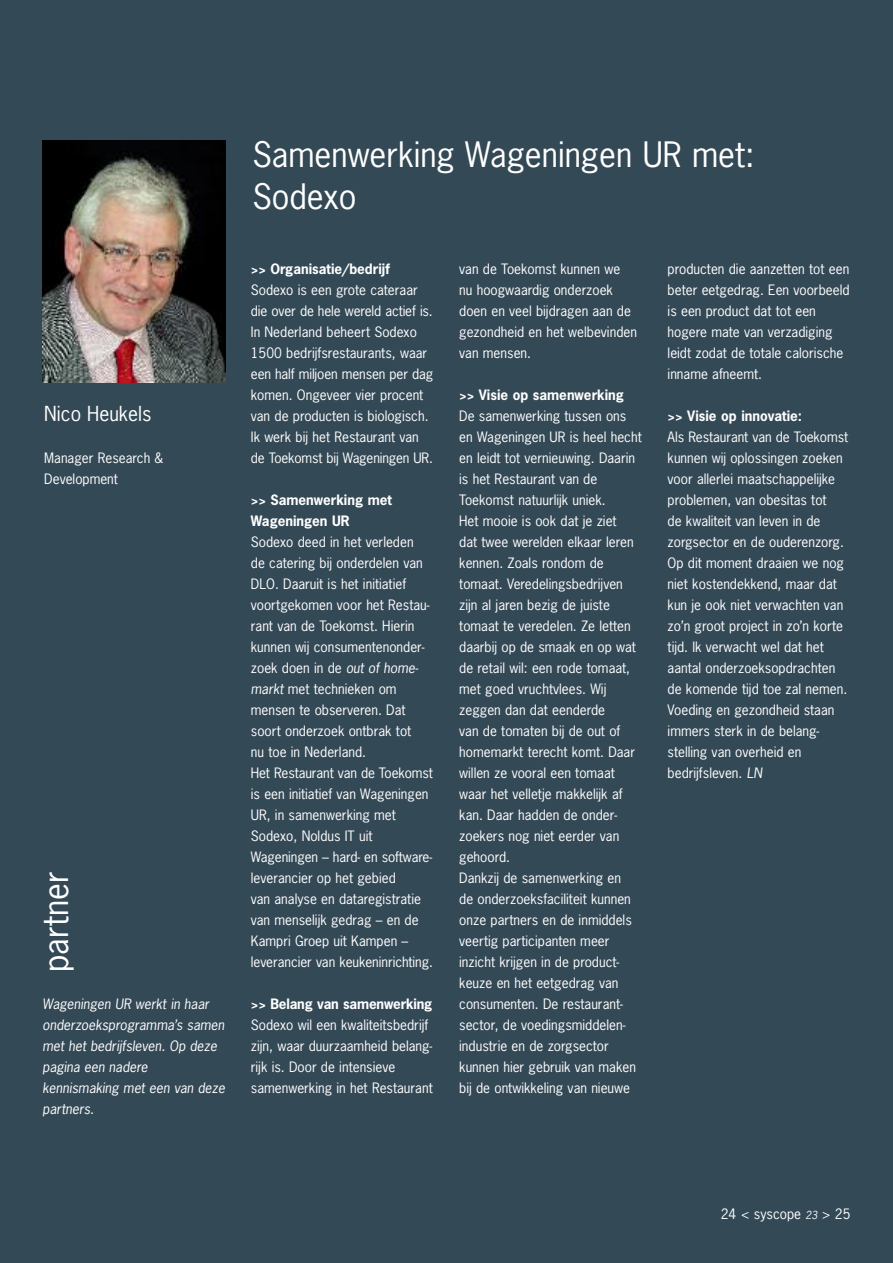
<style>
.page{position:relative;width:893px;height:1263px;background:#344956}
.page>*{position:absolute;margin:0;border:0;box-sizing:border-box;transform-origin:0 0}
.t1{font:33px/42px "News Gothic";color:#fff}
.t2{font:19.5px "News Gothic";color:#fff}
.t3{font:13.5px/21px "News Gothic";color:#fff}
.t4{font:italic 13.5px/21px "News Gothic";color:#fff}
.t5{font:700 13.5px/21px "News Gothic";color:#fff}
.s1{font-style:italic}
.s2{font-style:italic;font-size:10.5px}
</style>
<div class="page">
<img style="left:43px;top:140px;width:182px;height:243px">
<h2 class="t2" style="left:44px;top:402px;width:109px">Nico Heukels</h2>
<p class="t3" style="left:44px;top:447px;width:120px">Manager Research &amp;<br>Development</p>
<h1 class="t1" style="left:36px;top:972px;width:102px;rotate:-90deg">partner</h1>
<p class="t4" style="left:43px;top:993px;width:184px">Wageningen UR werkt in haar onderzoeksprogramma’s samen met het bedrijfsleven. Op deze pagina een nadere kennismaking met een van deze partners.</p>
<h1 class="t1" style="left:252px;top:135px;width:504px">Samenwerking Wageningen UR met:<br>Sodexo</h1>
<p class="t5" style="left:251px;top:258px;width:140px">&gt;&gt; Organisatie/bedrijf</p>
<p class="t3" style="left:251px;top:279px;width:184px">Sodexo is een grote cateraar die over de hele wereld actief is.<br>In Nederland beheert Sodexo<br>1500 bedrijfsrestaurants, waar een half miljoen mensen per dag komen. Ongeveer vier procent van de producten is biologisch.<br>Ik werk bij het Restaurant van de Toekomst bij Wageningen UR.</p>
<p class="t5" style="left:251px;top:489px;width:143px">&gt;&gt; Samenwerking met<br>Wageningen UR</p>
<p class="t3" style="left:251px;top:531px;width:184px">Sodexo deed in het verleden<br>de catering bij onderdelen van<br>DLO. Daaruit is het initiatief voortgekomen voor het Restau&shy;rant van de Toekomst. Hierin kunnen wij consumentenonder&shy;zoek doen in de <span class="s1">out of home&shy;markt</span> met technieken om mensen te observeren. Dat soort onderzoek ontbrak tot<br>nu toe in Nederland.<br>Het Restaurant van de Toekomst is een initiatief van Wageningen<br>UR, in samenwerking met<br>Sodexo, Noldus IT uit<br>Wageningen – hard- en software&shy;leverancier op het gebied<br>van analyse en dataregistratie van menselijk gedrag – en de<br>Kampri Groep uit Kampen – leverancier van keukeninrichting.</p>
<p class="t5" style="left:251px;top:993px;width:183px">&gt;&gt; Belang van samenwerking</p>
<p class="t3" style="left:251px;top:1014px;width:183px">Sodexo wil een kwaliteitsbedrijf zijn, waar duurzaamheid belang&shy;rijk is. Door de intensieve samenwerking in het Restaurant</p>
<p class="t3" style="left:459px;top:258px;width:179px">van de Toekomst kunnen we<br>nu hoogwaardig onderzoek doen en veel bijdragen aan de gezondheid en het welbevinden van mensen.</p>
<p class="t5" style="left:459px;top:384px;width:166px">&gt;&gt; Visie op samenwerking</p>
<p class="t3" style="left:459px;top:405px;width:184px">De samenwerking tussen ons en Wageningen UR is heel hecht en leidt tot vernieuwing. Daarin is het Restaurant van de<br>Toekomst natuurlijk uniek.<br>Het mooie is ook dat je ziet<br>dat twee werelden elkaar leren kennen. Zoals rondom de tomaat. Veredelingsbedrijven zijn al jaren bezig de juiste tomaat te veredelen. Ze letten daarbij op de smaak en op wat de retail wil: een rode tomaat, met goed vruchtvlees. Wij zeggen dan dat eenderde<br>van de tomaten bij de out of homemarkt terecht komt. Daar willen ze vooral een tomaat waar het velletje makkelijk af kan. Daar hadden de onder&shy;zoekers nog niet eerder van gehoord.<br>Dankzij de samenwerking en<br>de onderzoeksfaciliteit kunnen onze partners en de inmiddels veertig participanten meer inzicht krijgen in de product&shy;keuze en het eetgedrag van consumenten. De restaurant&shy;sector, de voedingsmiddelen&shy;industrie en de zorgsector kunnen hier gebruik van maken bij de ontwikkeling van nieuwe</p>
<p class="t3" style="left:668px;top:258px;width:183px">producten die aanzetten tot een beter eetgedrag. Een voorbeeld is een product dat tot een hogere mate van verzadiging leidt zodat de totale calorische inname afneemt.</p>
<p class="t5" style="left:668px;top:405px;width:136px">&gt;&gt; Visie op innovatie:</p>
<p class="t3" style="left:668px;top:426px;width:182px">Als Restaurant van de Toekomst kunnen wij oplossingen zoeken voor allerlei maatschappelijke problemen, van obesitas tot<br>de kwaliteit van leven in de zorgsector en de ouderenzorg.<br>Op dit moment draaien we nog niet kostendekkend, maar dat kun je ook niet verwachten van zo’n groot project in zo’n korte tijd. Ik verwacht wel dat het aantal onderzoeksopdrachten de komende tijd toe zal nemen.<br>Voeding en gezondheid staan immers sterk in de belang&shy;stelling van overheid en bedrijfsleven. <span class="s1">LN</span></p>
<p class="t3" style="left:721px;top:1203px;width:131px">24 &lt; syscope <span class="s2">23</span> &gt; 25</p>
</div>
